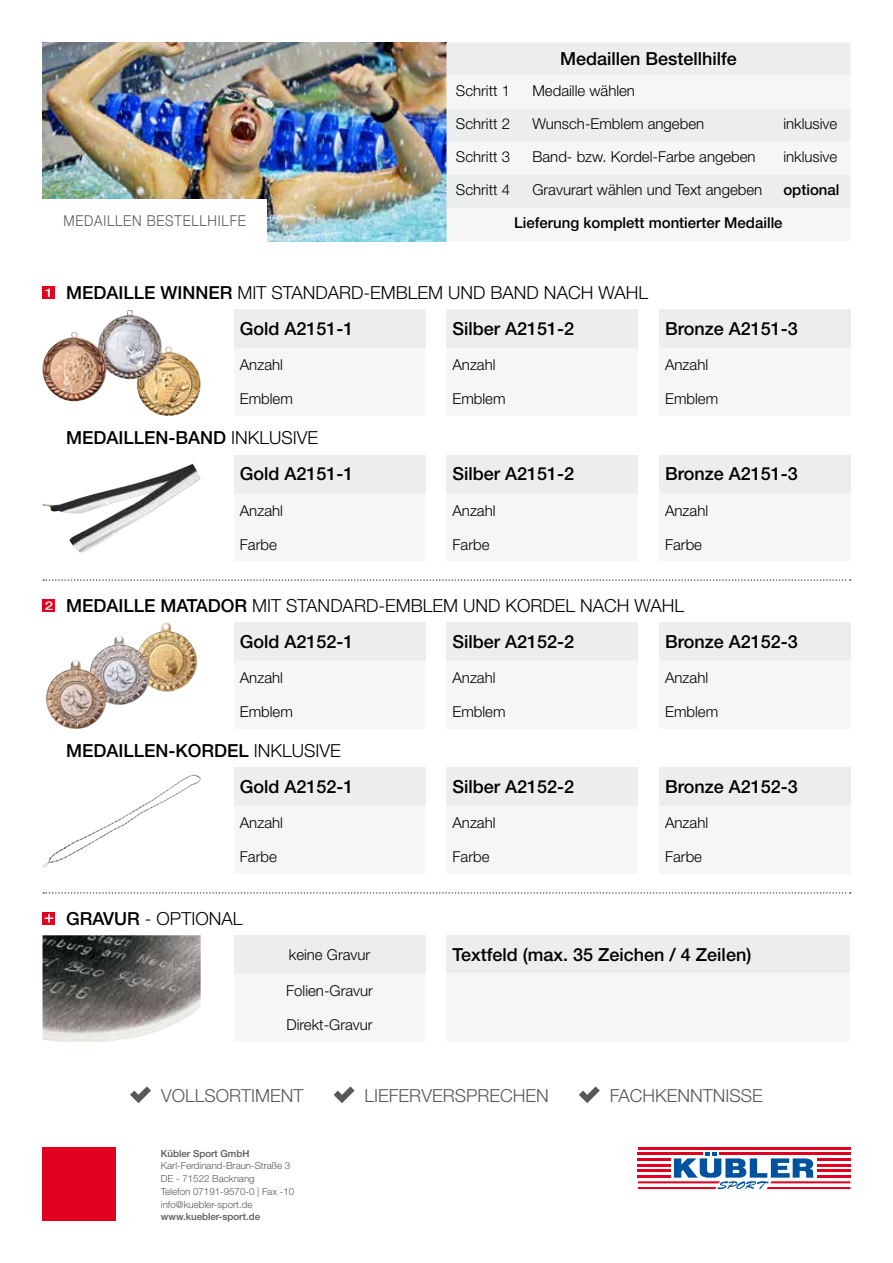
<style>
.page{position:relative;width:893px;height:1263px;background:#fff}
.page>*{position:absolute;margin:0;border:0;box-sizing:border-box;transform-origin:0 0}
.t1{font:500 18px "Helvetica Neue LT Pro";color:#000}
.t2{font:300 18px/36.2px "Helvetica Neue LT Pro";color:#000}
.t3{font:300 18px "Helvetica Neue LT Pro";color:#58585a}
.t4{font:300 15px "Helvetica Neue LT Pro";color:#000}
.t5{font:500 15px "Helvetica Neue LT Pro";color:#000}
.t6{font:300 15px "Helvetica Neue LT Pro";letter-spacing:.06em;color:#58585a;scale:.9 1}
.t7{font:500 12px "Helvetica Neue LT Pro";color:#fff;scale:1.25 1}
.t8{font:300 9.75px/12.8px "Helvetica Neue LT Pro";color:#58585a}
.t9{font:500 9.75px "Helvetica Neue LT Pro";color:#58585a}
.s1{font-weight:500}
.s2{font-weight:300}
</style>
<div class="page">
<svg style="left:638px;top:1153px;width:212px;height:36px"></svg>
<hr style="left:817px;top:1175px;width:33px;height:2px;background:#e20020">
<hr style="left:817px;top:1170px;width:33px;height:2px;background:#e20020">
<hr style="left:817px;top:1164px;width:33px;height:2px;background:#e20020">
<hr style="left:817px;top:1158px;width:33px;height:2px;background:#e20020">
<hr style="left:638px;top:1175px;width:33px;height:2px;background:#e20020">
<hr style="left:638px;top:1170px;width:33px;height:2px;background:#e20020">
<hr style="left:638px;top:1164px;width:33px;height:2px;background:#e20020">
<hr style="left:638px;top:1158px;width:33px;height:2px;background:#e20020">
<hr style="left:638px;top:1153px;width:65px;height:2px;background:#e20020">
<hr style="left:638px;top:1147px;width:212px;height:2px;background:#e20020">
<hr style="left:719px;top:1153px;width:131px;height:2px;background:#e20020">
<div style="left:43px;top:1147px;width:73px;height:73px;background:#e20020"></div>
<img style="left:43px;top:43px;width:403px;height:198px">
<div style="left:43px;top:199px;width:224px;height:42px;background:#fff"></div>
<img style="left:42px;top:310px;width:159px;height:106px">
<img style="left:43px;top:463px;width:158px;height:90px">
<div style="left:234px;top:310px;width:191px;height:38px;background:#eceded"></div>
<div style="left:446px;top:310px;width:192px;height:38px;background:#eceded"></div>
<div style="left:659px;top:310px;width:191px;height:38px;background:#eceded"></div>
<div style="left:234px;top:455px;width:191px;height:38px;background:#eceded"></div>
<svg style="left:234px;top:493px;width:191px;height:1px"></svg>
<div style="left:446px;top:455px;width:192px;height:38px;background:#eceded"></div>
<svg style="left:446px;top:493px;width:192px;height:1px"></svg>
<div style="left:659px;top:455px;width:191px;height:38px;background:#eceded"></div>
<svg style="left:659px;top:493px;width:191px;height:1px"></svg>
<img style="left:42px;top:775px;width:150px;height:92px">
<img style="left:46px;top:622px;width:152px;height:107px">
<div style="left:234px;top:622px;width:191px;height:39px;background:#eceded"></div>
<div style="left:446px;top:622px;width:192px;height:39px;background:#eceded"></div>
<div style="left:659px;top:622px;width:191px;height:39px;background:#eceded"></div>
<div style="left:234px;top:768px;width:191px;height:38px;background:#eceded"></div>
<div style="left:446px;top:768px;width:192px;height:38px;background:#eceded"></div>
<div style="left:659px;top:768px;width:191px;height:38px;background:#eceded"></div>
<div style="left:446px;top:43px;width:404px;height:33px;background:#eceded"></div>
<svg style="left:446px;top:76px;width:404px;height:165px;fill:#f6f6f6"></svg>
<svg style="left:130px;top:1086px;width:21px;height:17px"></svg>
<svg style="left:334px;top:1086px;width:21px;height:17px"></svg>
<svg style="left:579px;top:1086px;width:21px;height:17px"></svg>
<img style="left:43px;top:935px;width:158px;height:107px">
<div style="left:446px;top:935px;width:404px;height:39px;background:#eceded"></div>
<div style="left:446px;top:974px;width:404px;height:68px;background:#f6f6f6"></div>
<div style="left:234px;top:935px;width:191px;height:39px;background:#eceded"></div>
<div style="left:43px;top:286px;width:12px;height:13px;background:#e20020"></div>
<div style="left:43px;top:599px;width:12px;height:13px;background:#e20020"></div>
<div style="left:43px;top:912px;width:12px;height:13px;background:#e20020"></div>
<svg style="left:45px;top:914px;width:8px;height:8px"></svg>
<svg style="left:43px;top:579px;width:808px;height:2px"></svg>
<svg style="left:43px;top:892px;width:808px;height:2px"></svg>
<p class="t6" style="left:64px;top:211px;width:204px">MEDAILLEN BESTELLHILFE</p>
<p class="t1" style="left:560px;top:48px;width:178px">Medaillen Bestellhilfe</p>
<p class="t4" style="left:456px;top:81px;width:56px">Schritt 1</p>
<p class="t4" style="left:532px;top:81px;width:104px">Medaille wählen</p>
<p class="t4" style="left:456px;top:114px;width:56px">Schritt 2</p>
<p class="t4" style="left:532px;top:114px;width:173px">Wunsch-Emblem angeben</p>
<p class="t4" style="left:783px;top:114px;width:55px">inklusive</p>
<p class="t4" style="left:456px;top:148px;width:56px">Schritt 3</p>
<p class="t4" style="left:532px;top:148px;width:225px">Band- bzw. Kordel-Farbe angeben</p>
<p class="t4" style="left:783px;top:148px;width:55px">inklusive</p>
<p class="t4" style="left:456px;top:181px;width:56px">Schritt 4</p>
<p class="t4" style="left:532px;top:181px;width:231px">Gravurart wählen und Text angeben</p>
<p class="t5" style="left:783px;top:181px;width:58px">optional</p>
<p class="t5" style="left:514px;top:214px;width:270px">Lieferung komplett montierter Medaille</p>
<p class="t7" style="left:45px;top:285px;width:8px">1</p>
<p class="t2" style="left:66px;top:274px;width:583px"><span class="s1">MEDAILLE WINNER</span> MIT STANDARD-EMBLEM UND BAND NACH WAHL</p>
<p class="t1" style="left:240px;top:318px;width:115px">Gold A2151-1</p>
<p class="t4" style="left:240px;top:356px;width:45px">Anzahl</p>
<p class="t4" style="left:240px;top:390px;width:55px">Emblem</p>
<p class="t1" style="left:66px;top:427px;width:254px">MEDAILLEN-BAND <span class="s2">INKLUSIVE</span></p>
<p class="t1" style="left:240px;top:463px;width:115px">Gold A2151-1</p>
<p class="t4" style="left:240px;top:501px;width:45px">Anzahl</p>
<p class="t4" style="left:240px;top:535px;width:38px">Farbe</p>
<p class="t1" style="left:452px;top:318px;width:123px">Silber A2151-2</p>
<p class="t4" style="left:452px;top:356px;width:45px">Anzahl</p>
<p class="t4" style="left:452px;top:390px;width:55px">Emblem</p>
<p class="t1" style="left:452px;top:463px;width:123px">Silber A2151-2</p>
<p class="t4" style="left:452px;top:501px;width:45px">Anzahl</p>
<p class="t4" style="left:452px;top:535px;width:38px">Farbe</p>
<p class="t1" style="left:665px;top:318px;width:134px">Bronze A2151-3</p>
<p class="t4" style="left:665px;top:356px;width:45px">Anzahl</p>
<p class="t4" style="left:665px;top:390px;width:55px">Emblem</p>
<p class="t1" style="left:665px;top:463px;width:134px">Bronze A2151-3</p>
<p class="t4" style="left:665px;top:501px;width:45px">Anzahl</p>
<p class="t4" style="left:665px;top:535px;width:38px">Farbe</p>
<p class="t7" style="left:45px;top:598px;width:8px">2</p>
<p class="t2" style="left:240px;top:587px;width:446px;text-indent:-174px"><span class="s1">MEDAILLE MATADOR</span> MIT STANDARD-EMBLEM UND KORDEL NACH WAHL<br><span class="s1">Gold A2152-1</span></p>
<p class="t4" style="left:240px;top:669px;width:45px">Anzahl</p>
<p class="t4" style="left:240px;top:703px;width:55px">Emblem</p>
<p class="t1" style="left:452px;top:631px;width:123px">Silber A2152-2</p>
<p class="t4" style="left:452px;top:669px;width:45px">Anzahl</p>
<p class="t4" style="left:452px;top:703px;width:55px">Emblem</p>
<p class="t1" style="left:665px;top:631px;width:134px">Bronze A2152-3</p>
<p class="t4" style="left:665px;top:669px;width:45px">Anzahl</p>
<p class="t4" style="left:665px;top:703px;width:55px">Emblem</p>
<p class="t1" style="left:66px;top:740px;width:276px">MEDAILLEN-KORDEL <span class="s2">INKLUSIVE</span></p>
<p class="t1" style="left:240px;top:776px;width:115px">Gold A2152-1</p>
<p class="t4" style="left:240px;top:814px;width:45px">Anzahl</p>
<p class="t4" style="left:240px;top:848px;width:38px">Farbe</p>
<p class="t1" style="left:452px;top:776px;width:123px">Silber A2152-2</p>
<p class="t4" style="left:452px;top:814px;width:45px">Anzahl</p>
<p class="t4" style="left:452px;top:848px;width:38px">Farbe</p>
<p class="t1" style="left:665px;top:776px;width:134px">Bronze A2152-3</p>
<p class="t4" style="left:665px;top:814px;width:45px">Anzahl</p>
<p class="t4" style="left:665px;top:848px;width:38px">Farbe</p>
<p class="t2" style="left:66px;top:900px;width:178px"><span class="s1">GRAVUR</span> - OPTIONAL</p>
<p class="t4" style="left:289px;top:945px;width:83px">keine Gravur</p>
<p class="t1" style="left:452px;top:944px;width:300px">Textfeld (max. 35 Zeichen / 4 Zeilen)</p>
<p class="t4" style="left:286px;top:981px;width:88px">Folien-Gravur</p>
<p class="t4" style="left:286px;top:1015px;width:88px">Direkt-Gravur</p>
<p class="t3" style="left:161px;top:1085px;width:144px">VOLLSORTIMENT</p>
<p class="t3" style="left:365px;top:1085px;width:186px">LIEFERVERSPRECHEN</p>
<p class="t3" style="left:610px;top:1085px;width:155px">FACHKENNTNISSE</p>
<p class="t9" style="left:161px;top:1147px;width:90px">Kübler Sport GmbH</p>
<p class="t8" style="left:161px;top:1159px;width:135px">Karl-Ferdinand-Braun-Straße 3<br>DE - 71522 Backnang<br>Telefon 07191-9570-0 | Fax -10 info@kuebler-sport.de</p>
<p class="t9" style="left:161px;top:1211px;width:101px">www.kuebler-sport.de</p>
</div>
